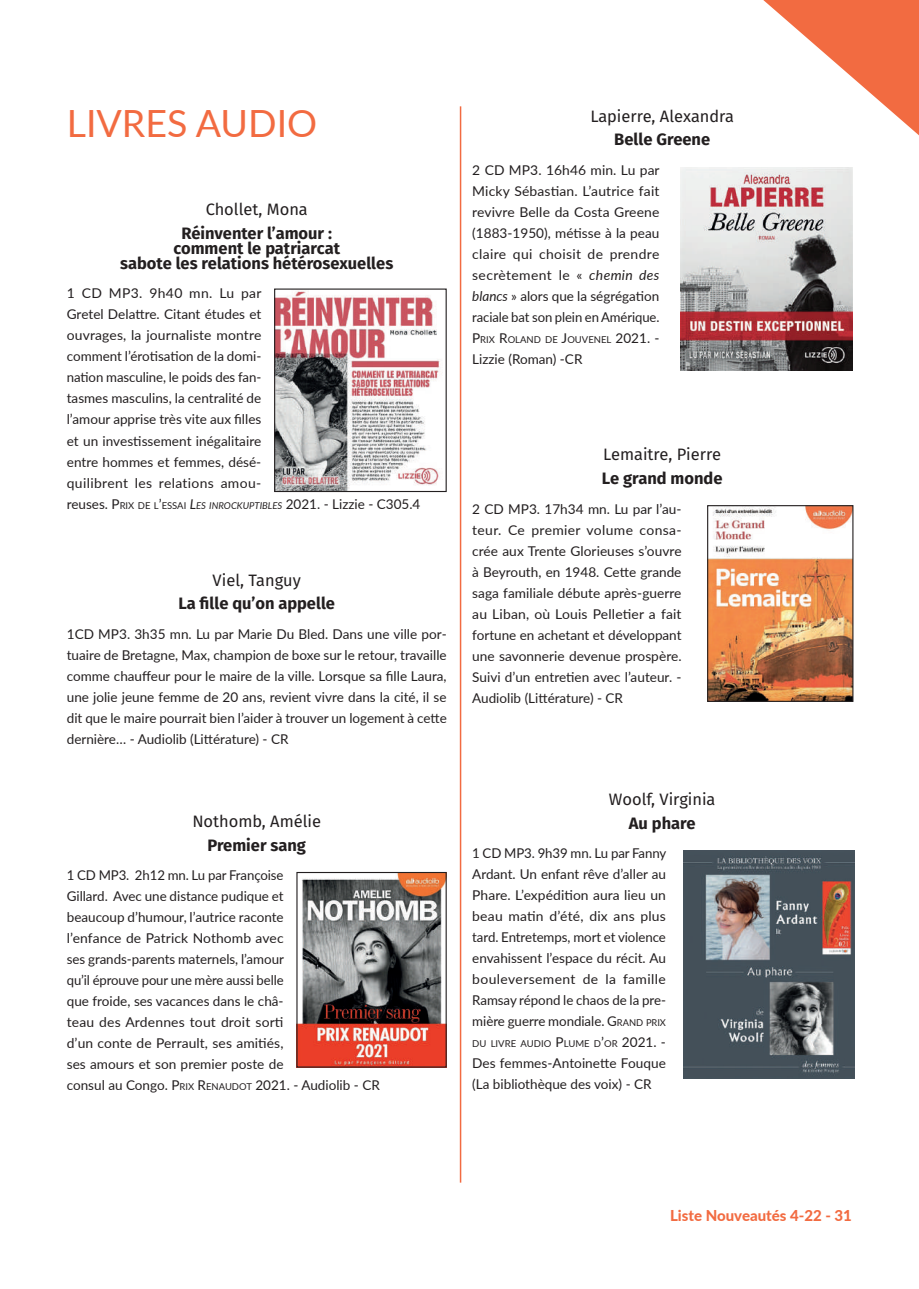
<style>
.page{position:relative;width:919px;height:1289px;background:#fff}
.page>*{position:absolute;margin:0;border:0;box-sizing:border-box;transform-origin:0 0}
.t1{font:37.5px "Lato";color:#f26b41}
.t2{font:700 16.5px/15px "Fira Sans";color:#231f20;text-align:center}
.t3{font:16.5px "Fira Sans";color:#231f20}
.t4{font:800 15px "Lato";color:#f26b41}
.t5{font:13.5px/21px "Lato";color:#231f20;text-align:justify}
.t6{font:9.45px "Lato";color:#231f20}
.s1{font-style:inherit}
.s2{font-size:9.45px}
.s3{font-style:italic}
.s4{font-style:italic;font-size:9.45px}
.s5{font-size:13.5px}
</style>
<div class="page">
<svg style="left:763px;top:0;width:155px;height:181px"></svg>
<hr style="left:460px;top:106px;width:1px;height:1076px;background:#f26b41">
<img style="left:276px;top:290px;width:166px;height:200px">
<div style="left:274px;top:288px;width:172px;height:204px;border:1px solid #231f20"></div>
<img style="left:298px;top:874px;width:146px;height:191px">
<img style="left:680px;top:168px;width:172px;height:202px">
<img style="left:683px;top:850px;width:171px;height:228px">
<img style="left:709px;top:507px;width:142px;height:193px">
<div style="left:707px;top:505px;width:146px;height:197px;border:1px solid #231f20"></div>
<h1 class="t1" style="left:67px;top:96px;width:252px">LIVRES AUDIO</h1>
<p class="t3" style="left:206px;top:197px;width:104px">Chollet, Mona</p>
<p class="t2" style="left:120px;top:224px;width:274px">Réinventer l’amour :<br>comment le patriarcat<br>sabote les relations hétérosexuelles</p>
<p class="t5" style="left:67px;top:282px;width:355px;text-align:left">1 CD MP3. 9h40 mn. Lu par<br>Gretel Delattre. Citant études et<br>ouvrages, la journaliste montre<br>comment l’érotisation de la domi-<br>nation masculine, le poids des fan-<br>tasmes masculins, la centralité de<br>l’amour apprise très vite aux filles<br>et un investissement inégalitaire<br>entre hommes et femmes, désé-<br>quilibrent les relations amou-<br>reuses. <span class="s1">P</span> <span class="s2">RIX DE L</span><span class="s1">’</span><span class="s2">ESSAI</span> <span class="s3">L</span><span class="s4">ES INROCKUPTIBLES</span> <span class="s1">2021</span>. - Lizzie - C305.4</p>
<p class="t3" style="left:213px;top:567px;width:90px">Viel, Tanguy</p>
<p class="t2" style="left:178px;top:595px;width:158px">La fille qu’on appelle</p>
<p class="t5" style="left:67px;top:623px;width:381px">1CD MP3. 3h35 mn. Lu par Marie Du Bled. Dans une ville por&shy;tuaire de Bretagne, Max, champion de boxe sur le retour, travaille comme chauffeur pour le maire de la ville. Lorsque sa fille Laura, une jolie jeune femme de 20 ans, revient vivre dans la cité, il se dit que le maire pourrait bien l’aider à trouver un logement à cette dernière… - Audiolib (Littérature) - CR</p>
<p class="t3" style="left:192px;top:809px;width:130px">Nothomb, Amélie</p>
<p class="t2" style="left:207px;top:836px;width:100px">Premier sang</p>
<p class="t5" style="left:67px;top:864px;width:314px;text-align:left">1 CD MP3. 2h12 mn. Lu par Françoise<br>Gillard. Avec une distance pudique et<br>beaucoup d’humour, l’autrice raconte<br>l’enfance de Patrick Nothomb avec<br>ses grands-parents maternels, l’amour<br>qu’il éprouve pour une mère aussi belle<br>que froide, ses vacances dans le châ-<br>teau des Ardennes tout droit sorti<br>d’un conte de Perrault, ses amitiés,<br>ses amours et son premier poste de<br>consul au Congo. <span class="s1">P</span> <span class="s2">RIX</span> <span class="s1">R</span><span class="s2">ENAUDOT</span> <span class="s1">2021</span>. - Audiolib - CR</p>
<p class="t3" style="left:590px;top:103px;width:145px">Lapierre, Alexandra</p>
<p class="t2" style="left:614px;top:131px;width:97px">Belle Greene</p>
<p class="t5" style="left:472px;top:159px;width:189px">2 CD MP3. 16h46 min. Lu par Micky Sébastian. L’autrice fait revivre Belle da Costa Greene (1883-1950), métisse à la peau claire qui choisit de prendre secrètement le « <span class="s3">chemin des blancs</span> » alors que la ségrégation raciale bat son plein en Amérique.</p>
<p class="t6" style="left:472px;top:333px;width:189px"><span class="s5">P</span>RIX <span class="s5">R</span>OLAN D DE <span class="s5">J</span>OUVEN EL <span class="s5">2021</span><span class="s5">. -</span></p>
<p class="t5" style="left:472px;top:348px;width:112px">Lizzie (Roman) -CR</p>
<p class="t3" style="left:603px;top:442px;width:119px">Lemaitre, Pierre</p>
<p class="t2" style="left:602px;top:469px;width:122px">Le grand monde</p>
<p class="t5" style="left:472px;top:497px;width:211px">2 CD MP3. 17h34 mn. Lu par l’au&shy;teur. Ce premier volume consa&shy;crée aux Trente Glorieuses s’ouvre à Beyrouth, en 1948. Cette grande saga familiale débute après-guerre au Liban, où Louis Pelletier a fait fortune en achetant et développant une savonnerie devenue prospère.<br>Suivi d’un entretien avec l’auteur. - Audiolib (Littérature) - CR</p>
<p class="t3" style="left:609px;top:787px;width:108px">Woolf, Virginia</p>
<p class="t2" style="left:628px;top:814px;width:68px">Au phare</p>
<p class="t5" style="left:472px;top:842px;width:195px">1 CD MP3. 9h39 mn. Lu par Fanny Ardant. Un enfant rêve d’aller au Phare. L’expédition aura lieu un beau matin d’été, dix ans plus tard. Entretemps, mort et violence envahissent l’espace du récit. Au bouleversement de la famille Ramsay répond le chaos de la pre&shy;mière guerre mondiale. <span class="s1">G</span><span class="s2">RAN D PRIX</span></p>
<p class="t6" style="left:472px;top:1037px;width:195px">DU LIVRE AUDIO <span class="s5">P</span>LUM E D<span class="s5">’</span>OR <span class="s5">2021</span><span class="s5">. -</span></p>
<p class="t5" style="left:472px;top:1052px;width:195px">Des femmes-Antoinette Fouque (La bibliothèque des voix) - CR</p>
<p class="t4" style="left:670px;top:1204px;width:183px">Liste Nouveautés 4-22 - 31</p>
</div>
